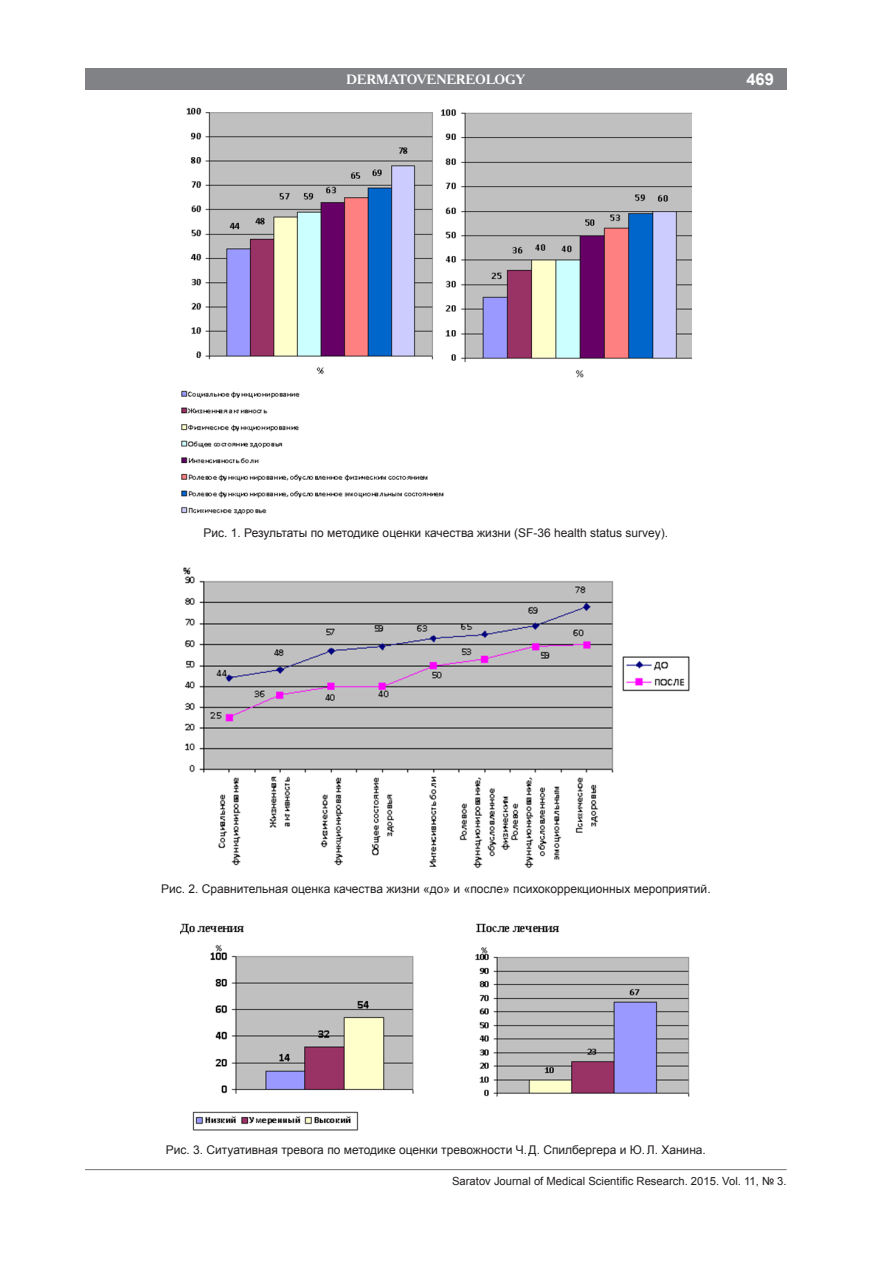
<style>
.page{position:relative;width:893px;height:1263px;background:#fff}
.page>*{position:absolute;margin:0;border:0;box-sizing:border-box;transform-origin:0 0}
.t1{font:700 16.5px "Arial";color:#fff}
.t2{font:700 13.5px "Academy C";color:#fff}
.Подрисуночная{font:12px "Arial";color:#231f20}
.t3{font:11.25px "Arial";color:#231f20}
</style>
<div class="page">
<hr style="left:85px;top:1169px;width:702px;height:1px;background:#808285">
<div style="left:85px;top:68px;width:702px;height:21px;background:#808285"></div>
<img style="left:181px;top:107px;width:510px;height:408px">
<img style="left:183px;top:567px;width:507px;height:302px">
<img style="left:181px;top:923px;width:509px;height:208px">
<p class="t2" style="left:347px;top:71px;width:81px">DERMATOVENEREO</p>
<p class="t2" style="left:486px;top:71px;width:41px">LOGY</p>
<h1 class="t1" style="left:746px;top:68px;width:29px">469</h1>
<p class="Подрисуночная" style="left:203px;top:525px;width:466px">Рис. 1. Результаты по методике оценки качества жизни (SF-36 health status survey).</p>
<p class="Подрисуночная" style="left:161px;top:881px;width:551px">Рис. 2. Сравнительная оценка качества жизни «до» и «после» психокоррекционных мероприятий.</p>
<p class="Подрисуночная" style="left:166px;top:1142px;width:542px">Рис. 3. Ситуативная тревога по методике оценки тревожности Ч.Д. Спилбергера и Ю.Л. Ханина.</p>
<p class="t3" style="left:452px;top:1174px;width:336px">Saratov Journal of Medical Scientific Research. 2015. Vol. 11, № 3.</p>
</div>
